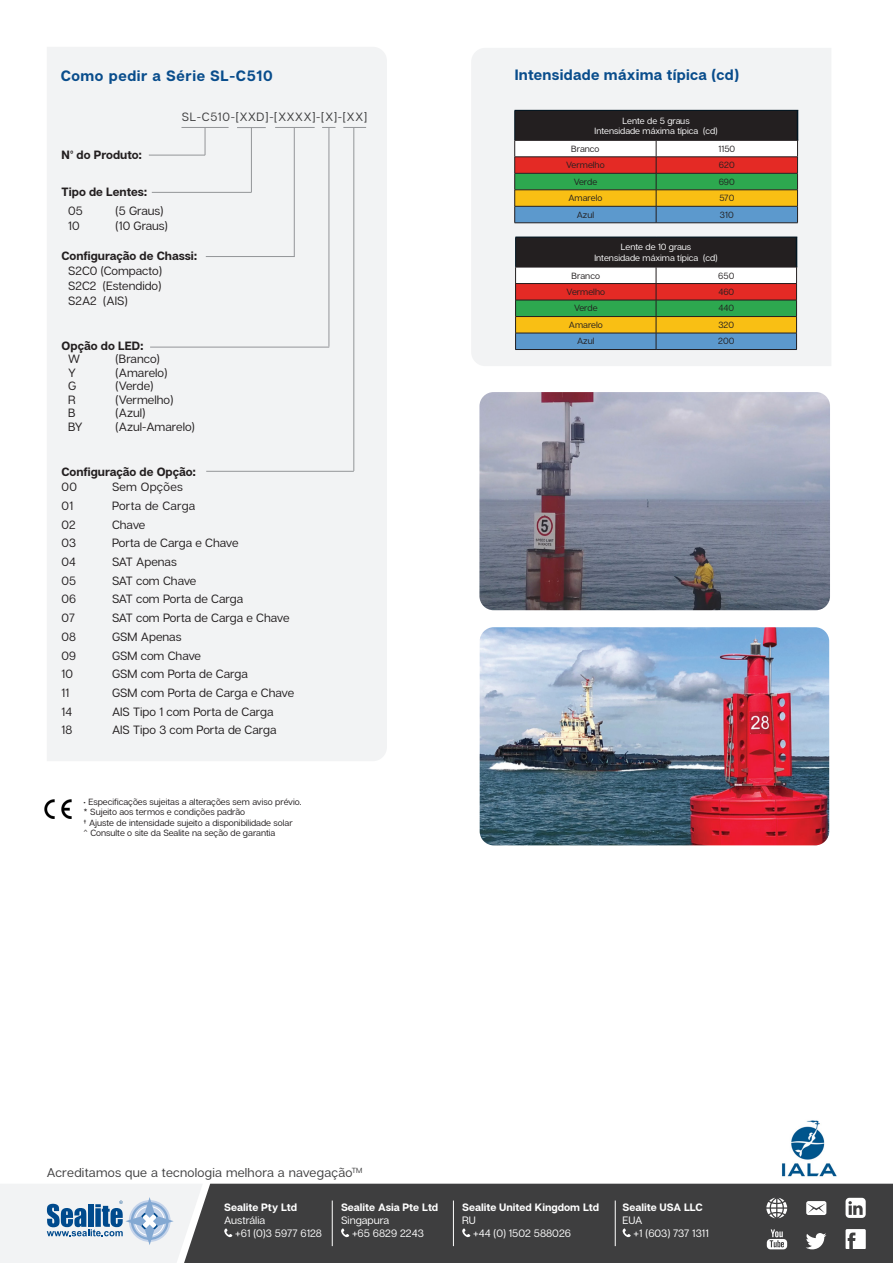
<style>
.page{position:relative;width:893px;height:1263px;background:#fff}
.page>*{position:absolute;margin:0;border:0;box-sizing:border-box;transform-origin:0 0}
.Small_Red_Heading{font:700 15px "Articulat C Fv 2";letter-spacing:.02em;color:#094d8c}
.Small_Red_Heading-2{font:700 15px "Articulat C Fv 2";letter-spacing:.04em;color:#094d8c}
.Body_Copy{font:12.75px "Articulat C Fv 2 Text";letter-spacing:.02em;color:#3e3e3f}
.Table{font:12px "Articulat C Fv 2 Text";color:#231f20}
.Table-2{font:700 12px "Articulat C Fv 2";color:#231f20}
.t1{font:12px "Articulat C Fv 2 Text";letter-spacing:.06em;color:#3e3e3f}
.Table-3{font:12px "Articulat C Fv 2 Text";letter-spacing:.02em;color:#231f20}
.Table-4{font:12px "Articulat C Fv 2 Text";letter-spacing:-.02em;color:#231f20}
.t2{font:10.65px "Articulat C Fv 2 Text";color:#fff}
.t3{font:700 10.65px "Articulat C Fv 2";color:#fff}
.t4{font:9px "Articulat C Fv 2 Text";color:#231f20}
.t5{font:9px "Articulat C Fv 2 Text";color:#fff}
</style>
<div class="page">
<div style="left:47px;top:47px;width:340px;height:714px;background:#f2f3f4"></div>
<div style="left:62px;top:500px;width:313px;height:94px;background:#f2f3f4"></div>
<hr style="left:181px;top:127px;width:48px;height:1px;background:#939598">
<svg style="left:205px;top:128px;width:1px;height:27px"></svg>
<svg style="left:322px;top:127px;width:13px;height:1px"></svg>
<svg style="left:343px;top:127px;width:23px;height:1px"></svg>
<hr style="left:152px;top:192px;width:99px;height:1px;background:#939598">
<hr style="left:206px;top:256px;width:89px;height:1px;background:#939598">
<hr style="left:150px;top:347px;width:179px;height:1px;background:#939598">
<hr style="left:251px;top:128px;width:1px;height:64px;background:#939598">
<hr style="left:294px;top:128px;width:1px;height:129px;background:#939598">
<hr style="left:329px;top:128px;width:1px;height:219px;background:#939598">
<hr style="left:353px;top:128px;width:1px;height:343px;background:#939598">
<hr style="left:206px;top:471px;width:148px;height:1px;background:#939598">
<svg style="left:237px;top:127px;width:29px;height:1px"></svg>
<hr style="left:275px;top:127px;width:40px;height:1px;background:#939598">
<img style="left:781px;top:1120px;width:56px;height:57px">
<hr style="left:149px;top:155px;width:56px;height:1px;background:#939598">
<img style="left:44px;top:799px;width:28px;height:20px">
<div style="left:203px;top:1184px;width:690px;height:79px;background:#3e3e3f"></div>
<svg style="left:224px;top:1228px;width:9px;height:9px"></svg>
<svg style="left:341px;top:1228px;width:8px;height:9px"></svg>
<svg style="left:462px;top:1228px;width:9px;height:9px"></svg>
<svg style="left:622px;top:1228px;width:9px;height:9px"></svg>
<hr style="left:332px;top:1200px;width:1px;height:46px;background:#fff">
<hr style="left:453px;top:1200px;width:1px;height:46px;background:#fff">
<hr style="left:615px;top:1200px;width:1px;height:46px;background:#fff">
<svg style="left:0;top:1184px;width:203px;height:79px"></svg>
<svg style="left:766px;top:1198px;width:21px;height:20px"></svg>
<svg style="left:767px;top:1229px;width:20px;height:20px"></svg>
<svg style="left:806px;top:1233px;width:20px;height:16px"></svg>
<div style="left:846px;top:1229px;width:20px;height:20px;background:#fff"></div>
<svg style="left:848px;top:1232px;width:7px;height:17px"></svg>
<svg style="left:845px;top:1198px;width:21px;height:20px"></svg>
<svg style="left:806px;top:1201px;width:20px;height:14px"></svg>
<div style="left:471px;top:48px;width:360px;height:318px;background:#f2f3f4"></div>
<hr style="left:514px;top:223px;width:142px;height:1px;background:#231f20">
<hr style="left:656px;top:223px;width:142px;height:1px;background:#231f20">
<hr style="left:514px;top:110px;width:142px;height:1px;background:#011622">
<hr style="left:656px;top:110px;width:142px;height:1px;background:#011622">
<svg style="left:514px;top:111px;width:284px;height:112px;background:#82785b"></svg>
<div style="left:516px;top:237px;width:280px;height:30px;background:#231f20"></div>
<svg style="left:515px;top:268px;width:282px;height:81px"></svg>
<hr style="left:515px;top:349px;width:141px;height:1px;background:#231f20">
<hr style="left:656px;top:349px;width:141px;height:1px;background:#231f20">
<hr style="left:515px;top:267px;width:141px;height:1px;background:#241f21">
<hr style="left:656px;top:267px;width:141px;height:1px;background:#241f21">
<hr style="left:515px;top:237px;width:141px;height:1px;background:#011622">
<hr style="left:515px;top:237px;width:1px;height:30px;background:#011622">
<hr style="left:656px;top:237px;width:141px;height:1px;background:#011622">
<hr style="left:796px;top:237px;width:1px;height:30px;background:#011622">
<img style="left:479px;top:392px;width:351px;height:218px">
<img style="left:480px;top:627px;width:349px;height:218px">
<p class="Small_Red_Heading-2" style="left:61px;top:67px;width:213px">Como pedir a Série SL-C510</p>
<p class="t1" style="left:182px;top:110px;width:187px">SL-C510-[XXD]-[XXXX]-[X]-[XX]</p>
<p class="Table-2" style="left:62px;top:148px;width:82px">N0 do Produto:</p>
<p class="Table-2" style="left:62px;top:185px;width:87px">Tipo de Lentes:</p>
<p class="Table" style="left:68px;top:204px;width:16px">05</p>
<p class="Table" style="left:116px;top:204px;width:49px">(5 Graus)</p>
<p class="Table" style="left:68px;top:219px;width:13px">10</p>
<p class="Table" style="left:116px;top:219px;width:54px">(10 Graus)</p>
<p class="Table-2" style="left:62px;top:248px;width:137px">Configuração de Chassi:</p>
<p class="Table" style="left:68px;top:264px;width:95px">S2C0 (Compacto)</p>
<p class="Table" style="left:68px;top:279px;width:95px">S2C2 (Estendido)</p>
<p class="Table" style="left:68px;top:294px;width:61px">S2A2 (AIS)</p>
<p class="Table-2" style="left:62px;top:338px;width:83px">Opção do LED:</p>
<p class="Table" style="left:68px;top:352px;width:13px">W</p>
<p class="Table" style="left:116px;top:352px;width:46px">(Branco)</p>
<p class="Table" style="left:68px;top:366px;width:9px">Y</p>
<p class="Table" style="left:116px;top:366px;width:53px">(Amarelo)</p>
<p class="Table" style="left:68px;top:379px;width:10px">G</p>
<p class="Table" style="left:116px;top:379px;width:39px">(Verde)</p>
<p class="Table" style="left:68px;top:393px;width:9px">R</p>
<p class="Table" style="left:116px;top:393px;width:59px">(Vermelho)</p>
<p class="Table" style="left:68px;top:406px;width:9px">B</p>
<p class="Table" style="left:116px;top:406px;width:31px">(Azul)</p>
<p class="Table" style="left:68px;top:420px;width:16px">BY</p>
<p class="Table" style="left:116px;top:420px;width:81px">(Azul-Amarelo)</p>
<p class="Table-2" style="left:62px;top:464px;width:136px">Configuração de Opção:</p>
<p class="Table" style="left:62px;top:480px;width:17px">00</p>
<p class="Table-3" style="left:112px;top:480px;width:72px">Sem Opções</p>
<p class="Table" style="left:62px;top:499px;width:13px">01</p>
<p class="Table-3" style="left:112px;top:499px;width:85px">Porta de Carga</p>
<p class="Table" style="left:62px;top:517px;width:16px">02</p>
<p class="Table" style="left:112px;top:517px;width:35px">Chave</p>
<p class="Table" style="left:62px;top:536px;width:16px">03</p>
<p class="Table" style="left:112px;top:536px;width:128px">Porta de Carga e Chave</p>
<p class="Table" style="left:62px;top:555px;width:16px">04</p>
<p class="Table" style="left:112px;top:555px;width:66px">SAT Apenas</p>
<p class="Table" style="left:62px;top:573px;width:16px">05</p>
<p class="Table-4" style="left:112px;top:573px;width:86px">SAT com Chave</p>
<p class="Table" style="left:62px;top:592px;width:16px">06</p>
<p class="Table" style="left:112px;top:592px;width:133px">SAT com Porta de Carga</p>
<p class="Table" style="left:62px;top:611px;width:15px">07</p>
<p class="Table" style="left:112px;top:611px;width:179px">SAT com Porta de Carga e Chave</p>
<p class="Table" style="left:62px;top:630px;width:16px">08</p>
<p class="Table" style="left:112px;top:630px;width:71px">GSM Apenas</p>
<p class="Table" style="left:62px;top:648px;width:16px">09</p>
<p class="Table" style="left:112px;top:648px;width:91px">GSM com Chave</p>
<p class="Table" style="left:62px;top:667px;width:13px">10</p>
<p class="Table" style="left:112px;top:667px;width:137px">GSM com Porta de Carga</p>
<p class="Table" style="left:62px;top:686px;width:9px">11</p>
<p class="Table" style="left:112px;top:686px;width:184px">GSM com Porta de Carga e Chave</p>
<p class="Table" style="left:62px;top:704px;width:12px">14</p>
<p class="Table" style="left:112px;top:704px;width:163px">AIS Tipo 1 com Porta de Carga</p>
<p class="Table" style="left:62px;top:723px;width:12px">18</p>
<p class="Table" style="left:112px;top:723px;width:166px">AIS Tipo 3 com Porta de Carga</p>
<p class="t4" style="left:84px;top:796px;width:219px">• Especificações sujeitas a alterações sem aviso prévio.</p>
<p class="t4" style="left:84px;top:807px;width:163px">* Sujeito aos termos e condições padrão</p>
<p class="t4" style="left:84px;top:817px;width:211px">† Ajuste de intensidade sujeito a disponibilidade solar</p>
<p class="t4" style="left:84px;top:828px;width:193px">^ Consulte o site da Sealite na seção de garantia</p>
<p class="Small_Red_Heading" style="left:515px;top:66px;width:226px">Intensidade máxima típica (cd)</p>
<p class="t5" style="left:623px;top:115px;width:69px">Lente de 5 graus</p>
<p class="t5" style="left:595px;top:126px;width:125px">Intensidade máxima típica (cd)</p>
<p class="t4" style="left:571px;top:143px;width:30px">Branco</p>
<p class="t4" style="left:718px;top:143px;width:18px">1150</p>
<p class="t4" style="left:566px;top:160px;width:40px">Vermelho</p>
<p class="t4" style="left:719px;top:160px;width:17px">620</p>
<p class="t4" style="left:574px;top:176px;width:25px">Verde</p>
<p class="t4" style="left:719px;top:176px;width:17px">690</p>
<p class="t4" style="left:568px;top:193px;width:35px">Amarelo</p>
<p class="t4" style="left:719px;top:193px;width:17px">570</p>
<p class="t4" style="left:577px;top:209px;width:19px">Azul</p>
<p class="t4" style="left:720px;top:209px;width:15px">310</p>
<p class="t5" style="left:621px;top:242px;width:72px">Lente de 10 graus</p>
<p class="t5" style="left:594px;top:253px;width:125px">Intensidade máxima típica (cd)</p>
<p class="t4" style="left:572px;top:270px;width:30px">Branco</p>
<p class="t4" style="left:718px;top:270px;width:18px">650</p>
<p class="t4" style="left:567px;top:287px;width:40px">Vermelho</p>
<p class="t4" style="left:718px;top:287px;width:17px">460</p>
<p class="t4" style="left:574px;top:303px;width:25px">Verde</p>
<p class="t4" style="left:718px;top:303px;width:17px">440</p>
<p class="t4" style="left:569px;top:320px;width:35px">Amarelo</p>
<p class="t4" style="left:718px;top:320px;width:17px">320</p>
<p class="t4" style="left:577px;top:336px;width:19px">Azul</p>
<p class="t4" style="left:718px;top:336px;width:18px">200</p>
<p class="Body_Copy" style="left:47px;top:1165px;width:317px">Acreditamos que a tecnologia melhora a navegação<sup>TM</sup></p>
<p class="t3" style="left:224px;top:1201px;width:75px">Sealite Pty Ltd</p>
<p class="t2" style="left:224px;top:1214px;width:42px">Austrália</p>
<p class="t2" style="left:235px;top:1227px;width:88px">+61 (0)3 5977 6128</p>
<p class="t3" style="left:341px;top:1201px;width:99px">Sealite Asia Pte Ltd</p>
<p class="t2" style="left:341px;top:1214px;width:50px">Singapura</p>
<p class="t2" style="left:352px;top:1227px;width:73px">+65 6829 2243</p>
<p class="t3" style="left:462px;top:1201px;width:139px">Sealite United Kingdom Ltd</p>
<p class="t2" style="left:462px;top:1214px;width:15px">RU</p>
<p class="t2" style="left:473px;top:1227px;width:99px">+44 (0) 1502 588026</p>
<p class="t3" style="left:623px;top:1201px;width:82px">Sealite USA LLC</p>
<p class="t2" style="left:623px;top:1214px;width:21px">EUA</p>
<p class="t2" style="left:634px;top:1227px;width:77px">+1 (603) 737 1311</p>
</div>
